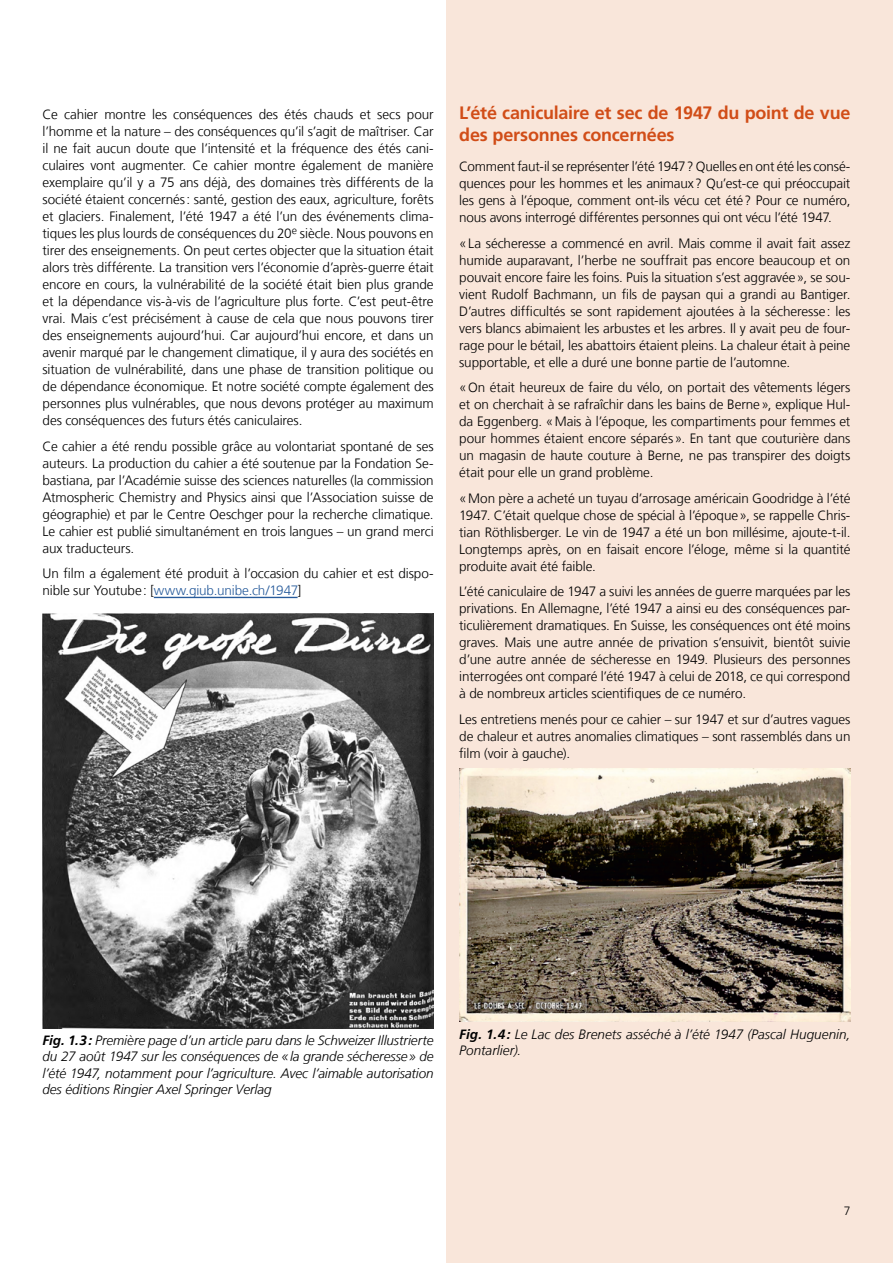
<style>
.page{position:relative;width:893px;height:1263px;background:#fff}
.page>*{position:absolute;margin:0;border:0;box-sizing:border-box;transform-origin:0 0}
.t1{font:700 18px/22.2px "Frutiger LT Com";letter-spacing:-.015em;color:#d14d18}
.t2{font:300 13.5px/17px "Frutiger LT Com";letter-spacing:-.01em;color:#000;text-align:justify}
.t3{font:italic 300 13.5px/16.2px "Frutiger LT Com";color:#000}
.t4{font:300 12px "Frutiger LT Com";color:#000}
.s1{color:#275b9b}
.s2{font-weight:700}
</style>
<div class="page">
<div style="left:446px;top:98px;width:447px;height:1165px;background:#f9e6da"></div>
<div style="left:446px;top:0;width:447px;height:98px;background:#f9e6da"></div>
<hr style="left:154px;top:597px;width:144px;height:1px;background:#275b9b">
<img style="left:459px;top:769px;width:391px;height:252px">
<img style="left:43px;top:613px;width:391px;height:415px">
<p class="t2" style="left:43px;top:106px;width:393px">Ce cahier montre les conséquences des étés chauds et secs pour l’homme et la nature – des conséquences qu’il s’agit de maîtriser. Car il ne fait aucun doute que l’intensité et la fréquence des étés cani&shy;culaires vont augmenter. Ce cahier montre également de manière exemplaire qu’il y a 75 ans déjà, des domaines très différents de la société étaient concernés: santé, gestion des eaux, agriculture, forêts et glaciers. Finalement, l’été 1947 a été l’un des événements clima&shy;tiques les plus lourds de conséquences du 20<sup>e</sup> siècle. Nous pouvons en tirer des enseignements. On peut certes objecter que la situation était alors très différente. La transition vers l’économie d’après-guerre était encore en cours, la vulnérabilité de la société était bien plus grande et la dépendance vis-à-vis de l’agriculture plus forte. C’est peut-être vrai. Mais c’est précisément à cause de cela que nous pouvons tirer des enseignements aujourd’hui. Car aujourd’hui encore, et dans un avenir marqué par le changement climatique, il y aura des sociétés en situation de vulnérabilité, dans une phase de transition politique ou de dépendance économique. Et notre société compte également des personnes plus vulnérables, que nous devons protéger au maximum des conséquences des futurs étés caniculaires.</p>
<p class="t2" style="left:43px;top:438px;width:393px">Ce cahier a été rendu possible grâce au volontariat spontané de ses auteurs. La production du cahier a été soutenue par la Fondation Se&shy;bastiana, par l’Académie suisse des sciences naturelles (la commission Atmospheric Chemistry and Physics ainsi que l’Association suisse de géographie) et par le Centre Oeschger pour la recherche climatique.<br>Le cahier est publié simultanément en trois langues – un grand merci aux traducteurs.</p>
<p class="t2" style="left:43px;top:565px;width:393px">Un film a également été produit à l’occasion du cahier et est dispo&shy;nible sur Youtube: [<span class="s1">www.giub.unibe.ch/1947</span>]</p>
<h1 class="t1" style="left:459px;top:102px;width:393px">L’été caniculaire et sec de 1947 du point de vue des personnes concernées</h1>
<p class="t2" style="left:459px;top:158px;width:393px">Comment faut-il se représenter l’été 1947? Quelles en ont été les consé&shy;quences pour les hommes et les animaux? Qu’est-ce qui préoccupait les gens à l’époque, comment ont-ils vécu cet été? Pour ce numéro, nous avons interrogé différentes personnes qui ont vécu l’été 1947.</p>
<p class="t2" style="left:459px;top:235px;width:393px">«La sécheresse a commencé en avril. Mais comme il avait fait assez humide auparavant, l’herbe ne souffrait pas encore beaucoup et on pouvait encore faire les foins. Puis la situation s’est aggravée», se sou&shy;vient Rudolf Bachmann, un fils de paysan qui a grandi au Bantiger.<br>D’autres difficultés se sont rapidement ajoutées à la sécheresse: les vers blancs abimaient les arbustes et les arbres. Il y avait peu de four&shy;rage pour le bétail, les abattoirs étaient pleins. La chaleur était à peine supportable, et elle a duré une bonne partie de l’automne.</p>
<p class="t2" style="left:459px;top:379px;width:393px">«On était heureux de faire du vélo, on portait des vêtements légers et on cherchait à se rafraîchir dans les bains de Berne», explique Hul&shy;da Eggenberg. «Mais à l’époque, les compartiments pour femmes et pour hommes étaient encore séparés». En tant que couturière dans un magasin de haute couture à Berne, ne pas transpirer des doigts était pour elle un grand problème.</p>
<p class="t2" style="left:459px;top:490px;width:393px">«Mon père a acheté un tuyau d’arrosage américain Goodridge à l’été 1947. C’était quelque chose de spécial à l’époque», se rappelle Chris&shy;tian Röthlisberger. Le vin de 1947 a été un bon millésime, ajoute-t-il.<br>Longtemps après, on en faisait encore l’éloge, même si la quantité produite avait été faible.</p>
<p class="t2" style="left:459px;top:583px;width:393px">L’été caniculaire de 1947 a suivi les années de guerre marquées par les privations. En Allemagne, l’été 1947 a ainsi eu des conséquences par&shy;ticulièrement dramatiques. En Suisse, les conséquences ont été moins graves. Mais une autre année de privation s’ensuivit, bientôt suivie d’une autre année de sécheresse en 1949. Plusieurs des personnes interrogées ont comparé l’été 1947 à celui de 2018, ce qui correspond à de nombreux articles scientifiques de ce numéro.</p>
<p class="t2" style="left:459px;top:711px;width:393px">Les entretiens menés pour ce cahier – sur 1947 et sur d’autres vagues de chaleur et autres anomalies climatiques – sont rassemblés dans un film (voir à gauche).</p>
<p class="t3" style="left:43px;top:1032px;width:393px;text-align:justify"><span class="s2">Fig. 1.3:</span> Première page d’un article paru dans le Schweizer Illustrierte du 27 août 1947 sur les conséquences de «la grande sécheresse» de l’été 1947, notamment pour l’agriculture. Avec l’aimable autorisation des éditions Ringier Axel Springer Verlag</p>
<p class="t3" style="left:459px;top:1026px;width:393px"><span class="s2">Fig. 1.4:</span> Le Lac des Brenets asséché à l’été 1947 (Pascal Huguenin,<br>Pontarlier).</p>
<p class="t4" style="left:844px;top:1204px;width:8px">7</p>
</div>
